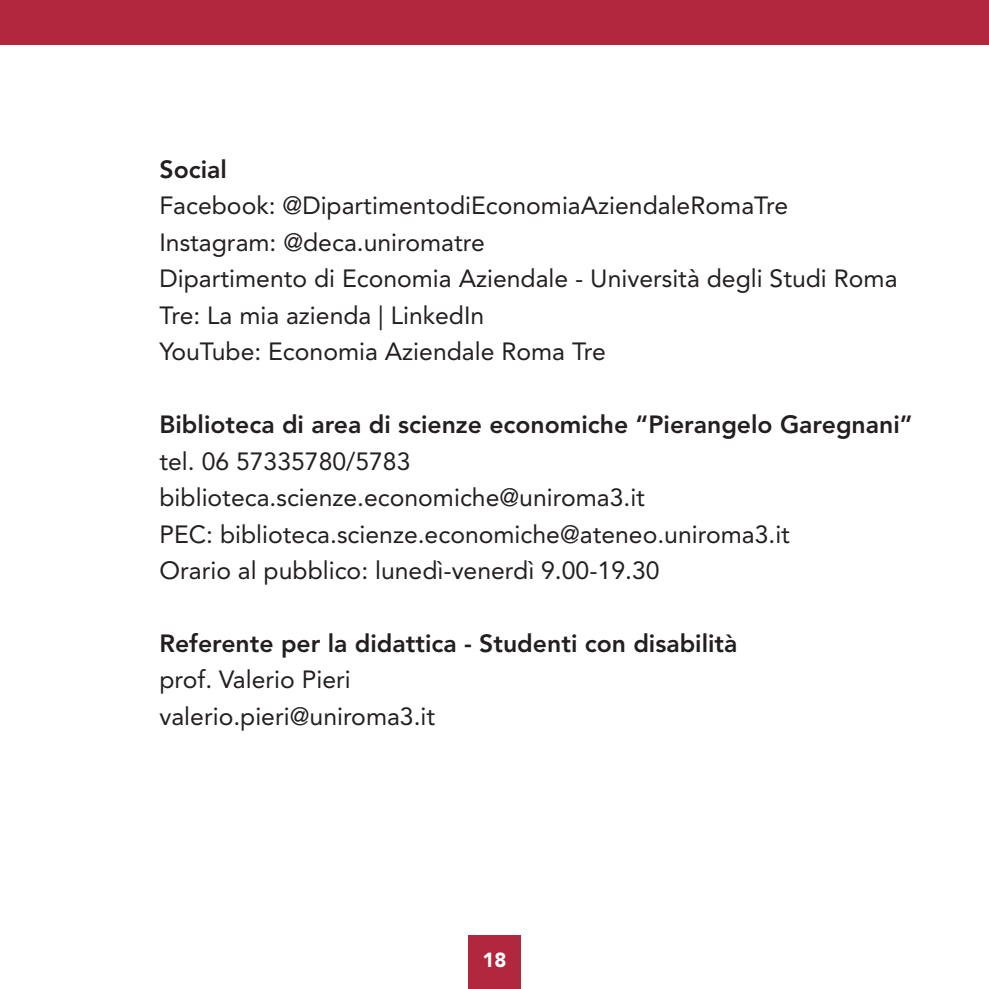
<style>
.page{position:relative;width:989px;height:989px;background:#fff}
.page>*{position:absolute;margin:0;border:0;box-sizing:border-box;transform-origin:0 0}
.t1{font:24.75px/36.4px "Avenir";color:#231f20}
.t2{font:800 24.75px "Avenir";color:#231f20}
.t3{font:900 20.25px "Avenir";color:#fff}
</style>
<div class="page">
<div style="left:468px;top:934px;width:53px;height:55px;background:#b1283e"></div>
<div style="left:0;top:0;width:989px;height:45px;background:#b1283e"></div>
<p class="t2" style="left:159px;top:150px;width:69px">Social</p>
<p class="t1" style="left:159px;top:187px;width:739px">Facebook: @DipartimentodiEconomiaAziendaleRomaTre Instagram: @deca.uniromatre<br>Dipartimento di Economia Aziendale - Università degli Studi Roma Tre: La mia azienda | LinkedIn<br>YouTube: Economia Aziendale Roma Tre</p>
<p class="t2" style="left:159px;top:405px;width:754px">Biblioteca di area di scienze economiche “Pierangelo Garegnani”</p>
<p class="t1" style="left:159px;top:442px;width:632px">tel. 06 57335780/5783 biblioteca.scienze.economiche@uniroma3.it<br>PEC: biblioteca.scienze.economiche@ateneo.uniroma3.it Orario al pubblico: lunedì-venerdì 9.00-19.30</p>
<p class="t2" style="left:159px;top:624px;width:579px">Referente per la didattica - Studenti con disabilità</p>
<p class="t1" style="left:159px;top:661px;width:277px">prof. Valerio Pieri valerio.pieri@uniroma3.it</p>
<p class="t3" style="left:482px;top:942px;width:25px">18</p>
</div>
